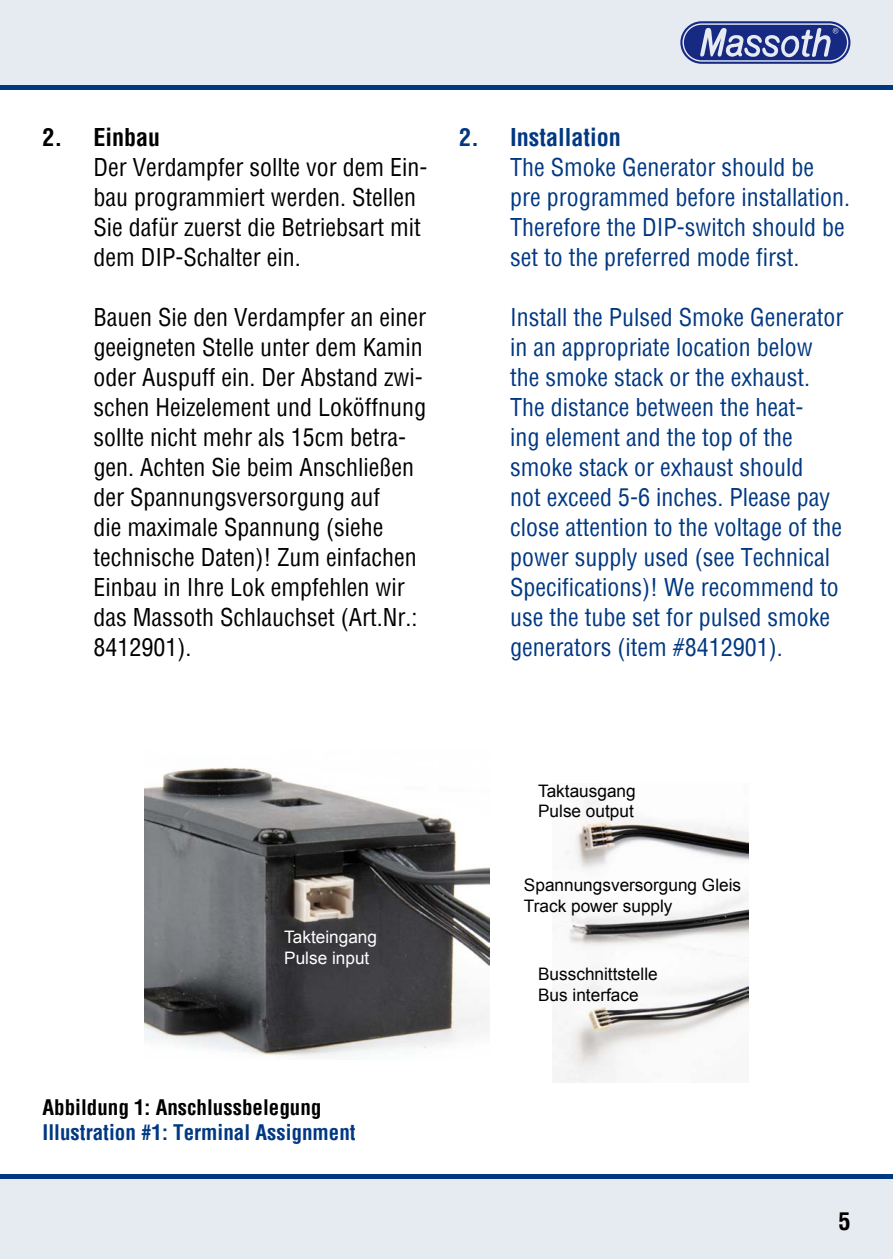
<style>
.page{position:relative;width:893px;height:1259px;background:#fff}
.page>*{position:absolute;margin:0;border:0;box-sizing:border-box;transform-origin:0 0}
.t1{font:condensed 24px/30px "Helvetica";color:#003882}
.t2{font:condensed 24px/30px "Helvetica";color:#000}
.t3{font:700 condensed 24px "Helvetica";color:#003882}
.t4{font:700 condensed 24px "Helvetica";color:#000}
.t5{font:700 condensed 21px "Helvetica";color:#003882}
.t6{font:700 condensed 21px "Helvetica";color:#000}
.t7{font:17.1px/20.7px "Arial";color:#000}
.t8{font:17.1px/20.7px "Arial";color:#fff}
</style>
<div class="page">
<div style="left:0;top:1174px;width:893px;height:85px;background:#e6ebf2"></div>
<div style="left:0;top:0;width:893px;height:85px;background:#e6ebf2"></div>
<svg style="left:680px;top:21px;width:170px;height:43px"></svg>
<hr style="left:0;top:85px;width:893px;height:4px;background:#003882">
<hr style="left:0;top:1174px;width:893px;height:4px;background:#003882">
<img style="left:553px;top:795px;width:195px;height:287px">
<img style="left:144px;top:767px;width:346px;height:290px">
<p class="t4" style="left:43px;top:121px;width:119px">2. Einbau</p>
<p class="t2" style="left:94px;top:151px;width:335px">Der Verdampfer sollte vor dem Ein&shy;bau programmiert werden. Stellen<br>Sie dafür zuerst die Betriebsart mit dem DIP-Schalter ein.</p>
<p class="t2" style="left:94px;top:301px;width:334px">Bauen Sie den Verdampfer an einer geeigneten Stelle unter dem Kamin oder Auspuff ein. Der Abstand zwi&shy;schen Heizelement und Loköffnung sollte nicht mehr als 15cm betra&shy;gen. Achten Sie beim Anschließen der Spannungsversorgung auf<br>die maximale Spannung (siehe technische Daten)! Zum einfachen<br>Einbau in Ihre Lok empfehlen wir das Massoth Schlauchset (Art.Nr.:<br>8412901).</p>
<p class="t3" style="left:459px;top:121px;width:163px">2. Installation</p>
<p class="t1" style="left:510px;top:151px;width:341px">The Smoke Generator should be pre programmed before installation.<br>Therefore the DIP-switch should be set to the preferred mode first.</p>
<p class="t1" style="left:510px;top:301px;width:335px">Install the Pulsed Smoke Generator in an appropriate location below the smoke stack or the exhaust.<br>The distance between the heat-<br>ing element and the top of the smoke stack or exhaust should<br>not exceed 5-6 inches. Please pay close attention to the voltage of the power supply used (see Technical<br>Specifications)! We recommend to use the tube set for pulsed smoke generators (item #8412901).</p>
<p class="t8" style="left:284px;top:927px;width:94px">Takteingang<br>Pulse input</p>
<p class="t6" style="left:43px;top:1093px;width:280px">Abbildung 1: Anschlussbelegung</p>
<p class="t5" style="left:43px;top:1118px;width:315px">Illustration #1: Terminal Assignment</p>
<p class="t7" style="left:538px;top:780px;width:99px">Taktausgang<br>Pulse output</p>
<p class="t7" style="left:524px;top:875px;width:219px">Spannungsversorgung Gleis<br>Track power supply</p>
<p class="t7" style="left:538px;top:964px;width:121px">Busschnittstelle<br>Bus interface</p>
<p class="t4" style="left:838px;top:1205px;width:13px">5</p>
</div>
